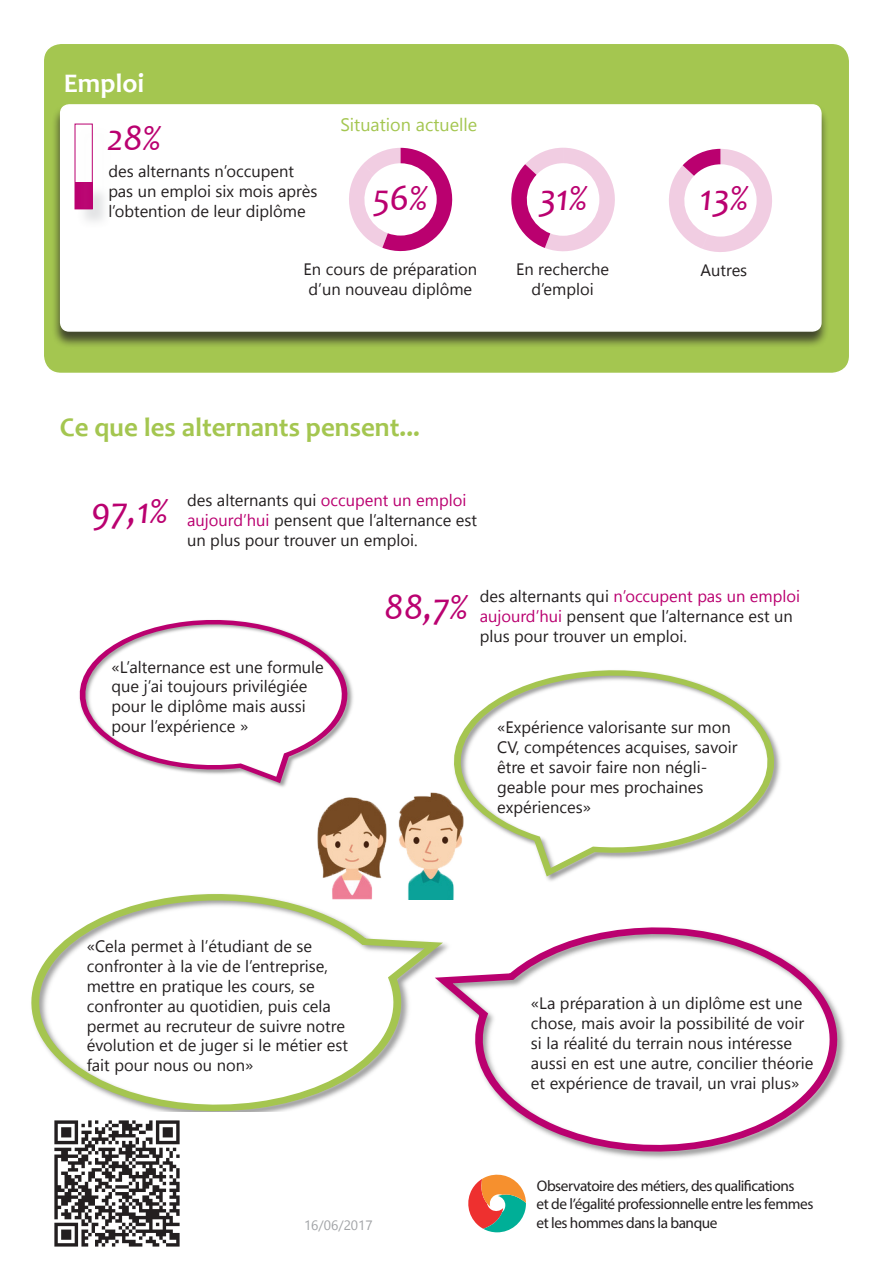
<style>
.page{position:relative;width:893px;height:1263px;background:#fff}
.page>*{position:absolute;margin:0;border:0;box-sizing:border-box;transform-origin:0 0}
.t1{font:italic 37.5px "Candara";color:#ba0170}
.categorie{font:700 27px "Candara";color:#a4c650}
.categorie-2{font:700 27px "Candara";color:#fff}
.sstitre{font:18px "Segoe UI";color:#a4c650}
.txt{font:16.5px/19.8px "Segoe UI";color:#231f20}
.t2{font:15.3px/18.5px "Myriad Pro";letter-spacing:-.03em;color:#231f20}
.date{font:13.5px "Segoe UI";color:#a1a3a6}
.s1{color:#ba0170}
</style>
<div class="page">
<div style="left:43px;top:43px;width:807px;height:330px;background:#a4c650;border-radius:18px"></div>
<div style="left:43px;top:43px;width:807px;height:331px;border:2px solid #fff;border-radius:18px"></div>
<svg style="left:468px;top:1174px;width:58px;height:58px"></svg>
<div style="left:51px;top:104px;width:778px;height:244px;background:#231f20;opacity:.75"></div>
<div style="left:61px;top:105px;width:760px;height:226px;background:#fff;border-radius:9px"></div>
<div style="left:60px;top:104px;width:762px;height:228px;border:2px solid #fff;border-radius:9px"></div>
<div style="left:77px;top:126px;width:34px;height:102px;background:#dcdddf;opacity:.75"></div>
<div style="left:75px;top:124px;width:17px;height:85px;border:1px solid #ba0170"></div>
<svg style="left:79px;top:620px;width:274px;height:166px"></svg>
<svg style="left:454px;top:670px;width:327px;height:210px"></svg>
<svg style="left:31px;top:894px;width:400px;height:217px"></svg>
<svg style="left:433px;top:927px;width:412px;height:232px"></svg>
<img style="left:398px;top:793px;width:66px;height:107px">
<img style="left:317px;top:797px;width:70px;height:103px">
<img style="left:54px;top:1120px;width:126px;height:127px">
<svg style="left:349px;top:148px;width:104px;height:104px"></svg>
<svg style="left:511px;top:148px;width:104px;height:104px"></svg>
<svg style="left:669px;top:149px;width:103px;height:103px"></svg>
<p class="categorie-2" style="left:64px;top:66px;width:82px">Emploi</p>
<p class="t1" style="left:107px;top:114px;width:56px">28%</p>
<p class="txt" style="left:108px;top:161px;width:211px">des alternants n’occupent pas un emploi six mois après l’obtention de leur diplôme</p>
<p class="sstitre" style="left:340px;top:110px;width:138px">Situation actuelle</p>
<p class="t1" style="left:373px;top:174px;width:57px">56%</p>
<p class="t1" style="left:700px;top:174px;width:51px">13%</p>
<p class="t1" style="left:539px;top:174px;width:51px">31%</p>
<p class="txt" style="left:304px;top:259px;width:175px">En cours de préparation d’un nouveau diplôme</p>
<p class="txt" style="left:516px;top:259px;width:95px">En recherche</p>
<p class="txt" style="left:701px;top:260px;width:48px">Autres</p>
<p class="txt" style="left:531px;top:279px;width:64px">d’emploi</p>
<p class="categorie" style="left:60px;top:411px;width:361px">Ce que les alternants pensent...</p>
<p class="t1" style="left:91px;top:487px;width:79px">97,1%</p>
<p class="txt" style="left:187px;top:490px;width:292px">des alternants qui <span class="s1">occupent un emploi aujourd’hui</span> pensent que l’alternance est un plus pour trouver un emploi.</p>
<p class="txt" style="left:112px;top:657px;width:214px">«L’alternance est une formule que j’ai toujours privilégiée pour le diplôme mais aussi pour l’expérience »</p>
<p class="t1" style="left:384px;top:583px;width:86px">88,7%</p>
<p class="txt" style="left:480px;top:586px;width:322px">des alternants qui <span class="s1">n’occupent pas un emploi aujourd’hui</span> pensent que l’alternance est un plus pour trouver un emploi.</p>
<p class="txt" style="left:497px;top:717px;width:242px">«Expérience valorisante sur mon<br>CV, compétences acquises, savoir être et savoir faire non négli&shy;geable pour mes prochaines expériences»</p>
<p class="txt" style="left:87px;top:936px;width:263px">«Cela permet à l’étudiant de se confronter à la vie de l’entreprise, mettre en pratique les cours, se confronter au quotidien, puis cela permet au recruteur de suivre notre évolution et de juger si le métier est fait pour nous ou non»</p>
<p class="date" style="left:304px;top:1214px;width:70px">16/06/2017</p>
<p class="txt" style="left:531px;top:993px;width:284px">«La préparation à un diplôme est une chose, mais avoir la possibilité de voir si la réalité du terrain nous intéresse aussi en est une autre, concilier théorie et expérience de travail, un vrai plus»</p>
<p class="t2" style="left:537px;top:1176px;width:278px">Observatoire des métiers, des qualifications<br>et de l’égalité professionnelle entre les femmes et les hommes dans la banque</p>
</div>
